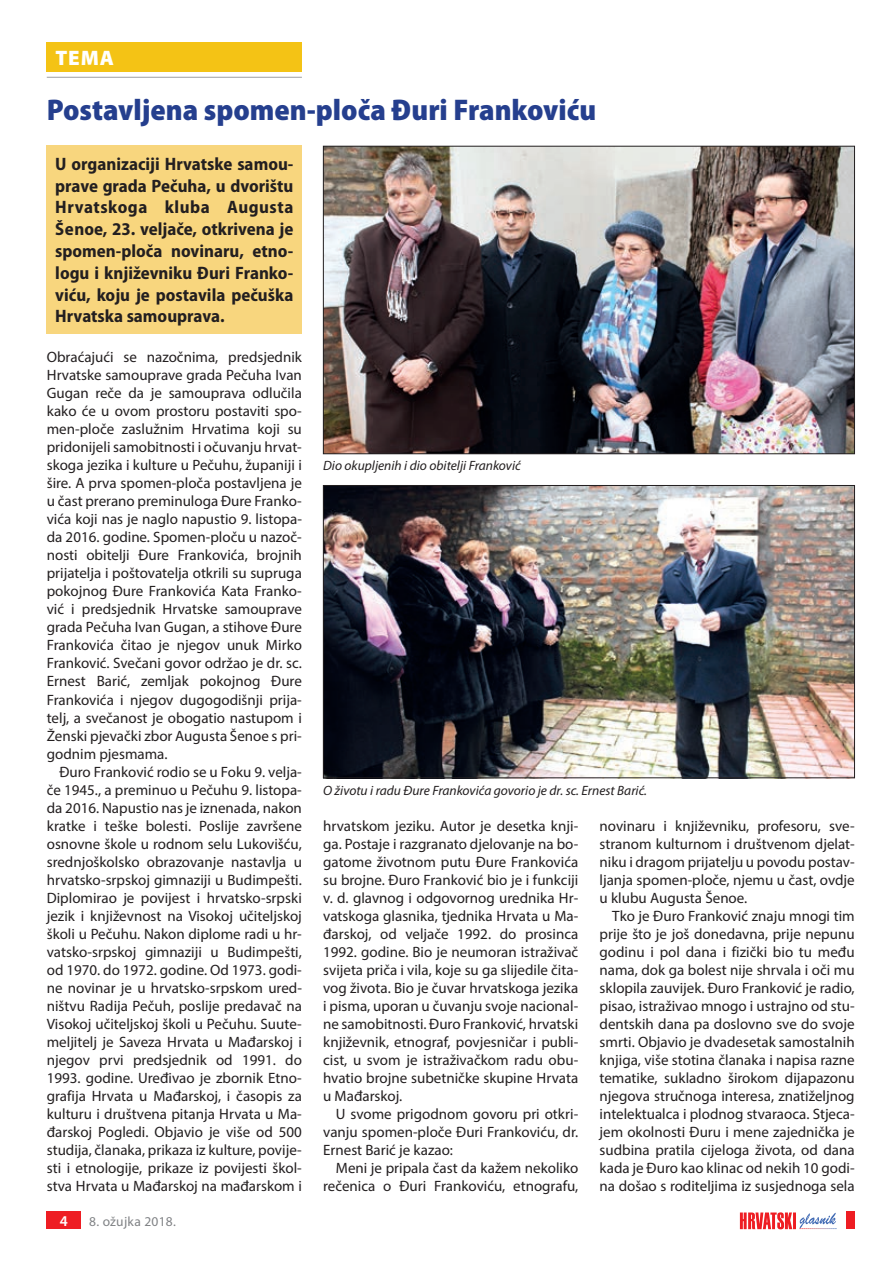
<style>
.page{position:relative;width:893px;height:1263px;background:#fff}
.page>*{position:absolute;margin:0;border:0;box-sizing:border-box;transform-origin:0 0}
.t1{font:900 semi-condensed 30px "Myriad Pro";color:#253f8e}
.t2{font:900 21px "Myriad Pro";color:#fff}
.t3{font:700 semi-condensed 18px/21.8px "Myriad Pro";color:#231f20;text-align:justify}
.t4{font:15px/18px "Myriad Pro";color:#231f20;text-align:justify}
.t5{font:600 15px "Myriad Pro";color:#fff}
.t6{font:italic 13.5px "Myriad Pro";color:#231f20}
.t7{font:13.5px "Myriad Pro";letter-spacing:.02em;color:#808285}
</style>
<div class="page">
<svg style="left:740px;top:1212px;width:96px;height:17px"></svg>
<div style="left:846px;top:1212px;width:9px;height:17px;background:#ee1d23"></div>
<div style="left:47px;top:1212px;width:34px;height:17px;background:#ee1d23"></div>
<div style="left:47px;top:43px;width:255px;height:29px;background:#f4c315"></div>
<hr style="left:47px;top:77px;width:255px;height:1px;background:#a8a9ad">
<div style="left:47px;top:145px;width:255px;height:189px;background:#f8d67e"></div>
<img style="left:325px;top:148px;width:528px;height:304px">
<div style="left:323px;top:146px;width:532px;height:308px;border:1px solid #231f20"></div>
<img style="left:325px;top:487px;width:528px;height:289px">
<div style="left:323px;top:485px;width:532px;height:293px;border:1px solid #231f20"></div>
<h2 class="t2" style="left:55px;top:44px;width:60px">TEMA</h2>
<h1 class="t1" style="left:47px;top:90px;width:551px">Postavljena spomen-ploča Đuri Frankoviću</h1>
<p class="t3" style="left:55px;top:153px;width:240px">U organizaciji Hrvatske samou&shy;prave grada Pečuha, u dvorištu Hrvatskoga kluba Augusta Šenoe, 23. veljače, otkrivena je spomen-ploča novinaru, etno&shy;logu i književniku Đuri Franko&shy;viću, koju je postavila pečuška Hrvatska samouprava.</p>
<p class="t4" style="left:47px;top:348px;width:257px">Obraćajući se nazočnima, predsjednik Hrvatske samouprave grada Pečuha Ivan Gugan reče da je samouprava odlučila kako će u ovom prostoru postaviti spo&shy;men-ploče zaslužnim Hrvatima koji su pridonijeli samobitnosti i očuvanju hrvat&shy;skoga jezika i kulture u Pečuhu, županiji i šire. A prva spomen-ploča postavljena je u čast prerano preminuloga Đure Franko&shy;vića koji nas je naglo napustio 9. listopa&shy;da 2016. godine. Spomen-ploču u nazoč&shy;nosti obitelji Đure Frankovića, brojnih prijatelja i poštovatelja otkrili su supruga pokojnog Đure Frankovića Kata Franko&shy;vić i predsjednik Hrvatske samouprave grada Pečuha Ivan Gugan, a stihove Đure Frankovića čitao je njegov unuk Mirko Franković. Svečani govor održao je dr. sc.<br>Ernest Barić, zemljak pokojnog Đure Frankovića i njegov dugogodišnji prija&shy;telj, a svečanost je obogatio nastupom i Ženski pjevački zbor Augusta Šenoe s pri&shy;godnim pjesmama.</p>
<p class="t4" style="left:47px;top:762px;width:257px;text-indent:13px">Đuro Franković rodio se u Foku 9. velja&shy;če 1945., a preminuo u Pečuhu 9. listopa&shy;da 2016. Napustio nas je iznenada, nakon kratke i teške bolesti. Poslije završene osnovne škole u rodnom selu Lukovišću, srednjoškolsko obrazovanje nastavlja u hrvatsko-srpskoj gimnaziji u Budimpešti.<br>Diplomirao je povijest i hrvatsko-srpski jezik i književnost na Visokoj učiteljskoj školi u Pečuhu. Nakon diplome radi u hr&shy;vatsko-srpskoj gimnaziji u Budimpešti, od 1970. do 1972. godine. Od 1973. godi&shy;ne novinar je u hrvatsko-srpskom ured&shy;ništvu Radija Pečuh, poslije predavač na Visokoj učiteljskoj školi u Pečuhu. Suute&shy;meljitelj je Saveza Hrvata u Mađarskoj i njegov prvi predsjednik od 1991. do 1993. godine. Uređivao je zbornik Etno&shy;grafija Hrvata u Mađarskoj, i časopis za kulturu i društvena pitanja Hrvata u Ma&shy;đarskoj Pogledi. Objavio je više od 500 studija, članaka, prikaza iz kulture, povije&shy;sti i etnologije, prikaze iz povijesti škol&shy;stva Hrvata u Mađarskoj na mađarskom i</p>
<p class="t5" style="left:60px;top:1211px;width:10px">4</p>
<p class="t7" style="left:89px;top:1213px;width:88px">8. ožujka 2018.</p>
<p class="t6" style="left:323px;top:458px;width:199px">Dio okupljenih i dio obitelji Franković</p>
<p class="t6" style="left:323px;top:782px;width:325px">O životu i radu Đure Frankovića govorio je dr. sc. Ernest Barić.</p>
<p class="t4" style="left:323px;top:816px;width:257px">hrvatskom jeziku. Autor je desetka knji&shy;ga. Postaje i razgranato djelovanje na bo&shy;gatome životnom putu Đure Frankovića su brojne. Đuro Franković bio je i funkciji v. d. glavnog i odgovornog urednika Hr&shy;vatskoga glasnika, tjednika Hrvata u Ma&shy;đarskoj, od veljače 1992. do prosinca 1992. godine. Bio je neumoran istraživač svijeta priča i vila, koje su ga slijedile čita&shy;vog života. Bio je čuvar hrvatskoga jezika i pisma, uporan u čuvanju svoje nacional&shy;ne samobitnosti. Đuro Franković, hrvatski književnik, etnograf, povjesničar i publi&shy;cist, u svom je istraživačkom radu obu&shy;hvatio brojne subetničke skupine Hrvata u Mađarskoj.</p>
<p class="t4" style="left:323px;top:1104px;width:257px;text-indent:13px">U svome prigodnom govoru pri otkri&shy;vanju spomen-ploče Đuri Frankoviću, dr.<br>Ernest Barić je kazao:</p>
<p class="t4" style="left:323px;top:1158px;width:257px;text-align:right">Meni je pripala čast da kažem nekoliko rečenica o Đuri Frankoviću, etnografu,</p>
<p class="t4" style="left:600px;top:816px;width:257px">novinaru i književniku, profesoru, sve&shy;stranom kulturnom i društvenom djelat&shy;niku i dragom prijatelju u povodu postav&shy;ljanja spomen-ploče, njemu u čast, ovdje u klubu Augusta Šenoe.</p>
<p class="t4" style="left:600px;top:906px;width:257px;text-indent:13px">Tko je Đuro Franković znaju mnogi tim prije što je još donedavna, prije nepunu godinu i pol dana i fizički bio tu među nama, dok ga bolest nije shrvala i oči mu sklopila zauvijek. Đuro Franković je radio, pisao, istraživao mnogo i ustrajno od stu&shy;dentskih dana pa doslovno sve do svoje smrti. Objavio je dvadesetak samostalnih knjiga, više stotina članaka i napisa razne tematike, sukladno širokom dijapazonu njegova stručnoga interesa, znatiželjnog intelektualca i plodnog stvaraoca. Stjeca&shy;jem okolnosti Đuru i mene zajednička je sudbina pratila cijeloga života, od dana kada je Đuro kao klinac od nekih 10 godi&shy;na došao s roditeljima iz susjednoga sela</p>
</div>
